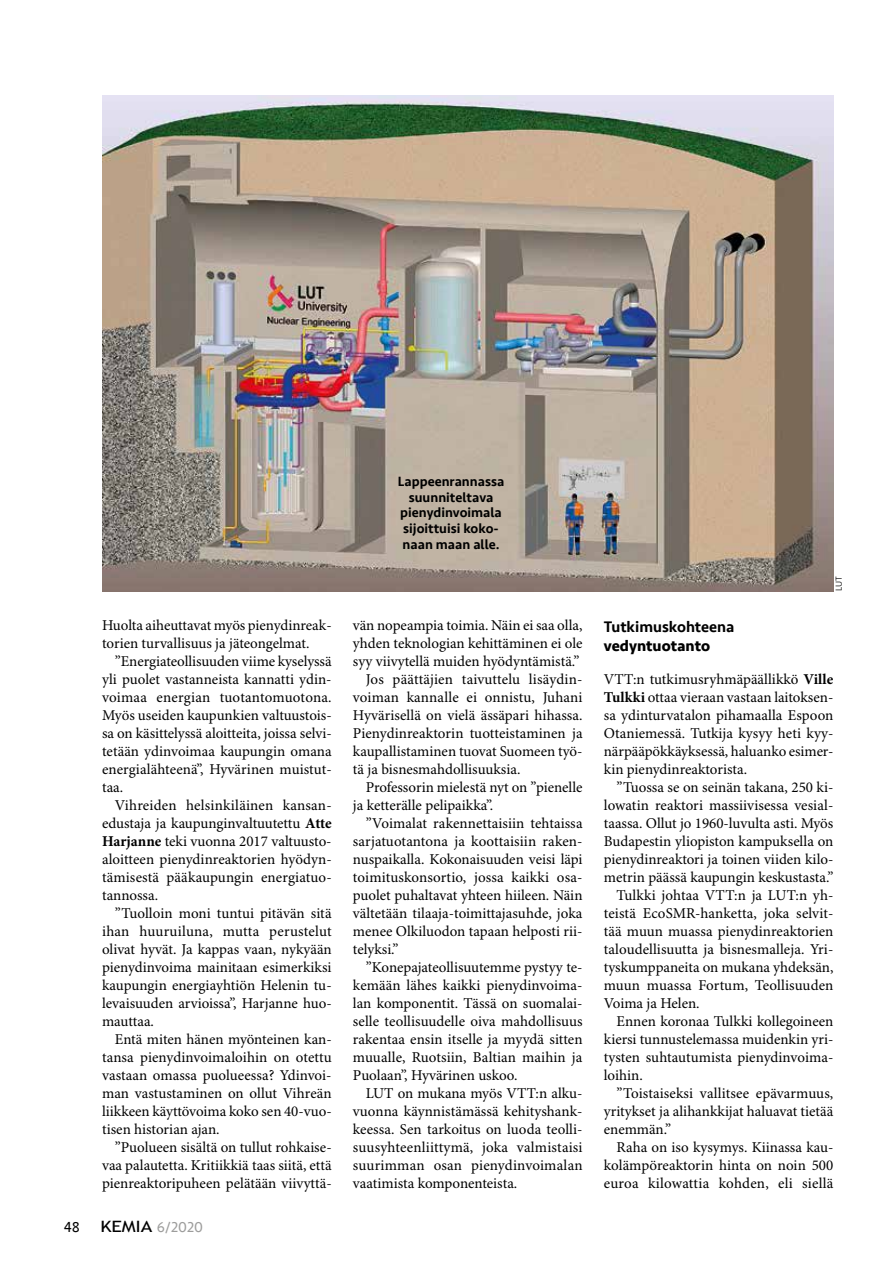
<style>
.page{position:relative;width:893px;height:1263px;background:#fff}
.page>*{position:absolute;margin:0;border:0;box-sizing:border-box;transform-origin:0 0}
.t1{font:500 15.75px "Seravek";color:#000}
.t2{font:700 15.75px "Seravek";color:#000}
.t3{font:15px/18px "Minion Pro";color:#000;text-align:justify}
.t4{font:15px "Seravek";color:#9d9d9c}
.t5{font:15px "Seravek";color:#000}
.t6{font:500 13.8px/15.8px "Seravek";color:#000;text-align:center}
.t7{font:300 9px "Seravek";color:#000}
.s1{font-weight:700}
.s2{font-family:"Trebuchet MS";font-size:15.6px;color:#000}
</style>
<div class="page">
<img style="left:102px;top:96px;width:731px;height:495px">
<p class="t6" style="left:398px;top:473px;width:108px">Lappeenrannassa suunniteltava pienydinvoimala sijoittuisi koko&shy;naan maan alle.</p>
<p class="t3" style="left:102px;top:617px;width:231px">Huolta aiheuttavat myös pienydinreak&shy;torien turvallisuus ja jäteongelmat.</p>
<p class="t3" style="left:102px;top:653px;width:231px;text-indent:13px">”Energiateollisuuden viime kyselyssä yli puolet vastanneista kannatti ydin&shy;voimaa energian tuotantomuotona.<br>Myös useiden kaupunkien valtuustois&shy;sa on käsittelyssä aloitteita, joissa selvi&shy;tetään ydinvoimaa kaupungin omana energialähteenä”, Hyvärinen muistut&shy;taa.</p>
<p class="t3" style="left:102px;top:797px;width:231px;text-indent:13px">Vihreiden helsinkiläinen kansan&shy;edustaja ja kaupunginvaltuutettu <span class="s1">Atte Harjanne</span> teki vuonna 2017 valtuusto&shy;aloitteen pienydinreaktorien hyödyn&shy;tämisestä pääkaupungin energiatuo&shy;tannossa.</p>
<p class="t3" style="left:102px;top:905px;width:231px;text-indent:13px">”Tuolloin moni tuntui pitävän sitä ihan huuruiluna, mutta perustelut olivat hyvät. Ja kappas vaan, nykyään pienydinvoima mainitaan esimerkiksi kaupungin energiayhtiön Helenin tu&shy;levaisuuden arvioissa”, Harjanne huo&shy;mauttaa.</p>
<p class="t3" style="left:102px;top:1031px;width:231px;text-indent:13px">Entä miten hänen myönteinen kan&shy;tansa pienydinvoimaloihin on otettu vastaan omassa puolueessa? Ydinvoi&shy;man vastustaminen on ollut Vihreän liikkeen käyttövoima koko sen 40-vuo&shy;tisen historian ajan.</p>
<p class="t3" style="left:102px;top:1139px;width:231px;text-indent:13px">”Puolueen sisältä on tullut rohkaise&shy;vaa palautetta. Kritiikkiä taas siitä, että pienreaktoripuheen pelätään viivyttä-</p>
<p class="t5" style="left:64px;top:1215px;width:18px">48</p>
<p class="t4" style="left:101px;top:1215px;width:104px"><span class="s2">KEMIA</span> 6/2020</p>
<p class="t3" style="left:353px;top:617px;width:231px">vän nopeampia toimia. Näin ei saa olla,</p>
<p class="t3" style="left:353px;top:635px;width:231px">yhden teknologian kehittäminen ei ole</p>
<p class="t3" style="left:353px;top:653px;width:228px">syy viivytellä muiden hyödyntämistä.”</p>
<p class="t3" style="left:366px;top:671px;width:218px">Jos päättäjien taivuttelu lisäydin-</p>
<p class="t3" style="left:353px;top:689px;width:231px">voiman kannalle ei onnistu, Juhani</p>
<p class="t3" style="left:353px;top:707px;width:231px">Hyvärisellä on vielä ässäpari hihassa.</p>
<p class="t3" style="left:353px;top:725px;width:231px">Pienydinreaktorin tuotteistaminen ja</p>
<p class="t3" style="left:353px;top:743px;width:231px">kaupallistaminen tuovat Suomeen työ-</p>
<p class="t3" style="left:353px;top:761px;width:169px">tä ja bisnesmahdollisuuksia.</p>
<p class="t3" style="left:366px;top:779px;width:218px">Professorin mielestä nyt on ”pienelle</p>
<p class="t3" style="left:353px;top:797px;width:142px">ja ketterälle pelipaikka”.</p>
<p class="t3" style="left:366px;top:815px;width:218px">”Voimalat rakennettaisiin tehtaissa</p>
<p class="t3" style="left:353px;top:833px;width:231px">sarjatuotantona ja koottaisiin raken-</p>
<p class="t3" style="left:353px;top:851px;width:231px">nuspaikalla. Kokonaisuuden veisi läpi</p>
<p class="t3" style="left:353px;top:869px;width:231px">toimituskonsortio, jossa kaikki osa-</p>
<p class="t3" style="left:353px;top:887px;width:231px">puolet puhaltavat yhteen hiileen. Näin</p>
<p class="t3" style="left:353px;top:905px;width:231px">vältetään tilaaja-toimittajasuhde, joka</p>
<p class="t3" style="left:353px;top:923px;width:231px">menee Olkiluodon tapaan helposti rii-</p>
<p class="t3" style="left:353px;top:941px;width:47px">telyksi.”</p>
<p class="t3" style="left:366px;top:959px;width:218px">”Konepajateollisuutemme pystyy te-</p>
<p class="t3" style="left:353px;top:977px;width:231px">kemään lähes kaikki pienydinvoima-</p>
<p class="t3" style="left:353px;top:995px;width:231px">lan komponentit. Tässä on suomalai-</p>
<p class="t3" style="left:353px;top:1013px;width:231px">selle teollisuudelle oiva mahdollisuus</p>
<p class="t3" style="left:353px;top:1031px;width:231px">rakentaa ensin itselle ja myydä sitten</p>
<p class="t3" style="left:353px;top:1049px;width:231px">muualle, Ruotsiin, Baltian maihin ja</p>
<p class="t3" style="left:353px;top:1067px;width:166px">Puolaan”, Hyvärinen uskoo.</p>
<p class="t3" style="left:366px;top:1085px;width:218px">LUT on mukana myös VTT:n alku-</p>
<p class="t3" style="left:353px;top:1103px;width:231px">vuonna käynnistämässä kehityshank-</p>
<p class="t3" style="left:353px;top:1121px;width:231px">keessa. Sen tarkoitus on luoda teolli-</p>
<p class="t3" style="left:353px;top:1139px;width:231px">suusyhteenliittymä, joka valmistaisi</p>
<p class="t3" style="left:353px;top:1157px;width:231px">suurimman osan pienydinvoimalan</p>
<p class="t3" style="left:353px;top:1175px;width:166px">vaatimista komponenteista.</p>
<p class="t7" style="left:833px;top:591px;width:16px;rotate:-90deg">LUT</p>
<p class="t1" style="left:604px;top:617px;width:132px">Tutkimuskohteena</p>
<p class="t2" style="left:604px;top:633px;width:108px">vedyntuotanto</p>
<p class="t3" style="left:604px;top:671px;width:231px">VTT:n tutkimusryhmäpäällikkö <span class="s1">Ville Tulkki</span> ottaa vieraan vastaan laitoksen&shy;sa ydinturvatalon pihamaalla Espoon Otaniemessä. Tutkija kysyy heti kyy&shy;närpääpökkäyksessä, haluanko esimer&shy;kin pienydinreaktorista.</p>
<p class="t3" style="left:617px;top:779px;width:218px">”Tuossa se on seinän takana, 250 ki-</p>
<p class="t3" style="left:604px;top:797px;width:231px">lowatin reaktori massiivisessa vesial-</p>
<p class="t3" style="left:604px;top:815px;width:231px">taassa. Ollut jo 1960-luvulta asti. Myös</p>
<p class="t3" style="left:604px;top:833px;width:231px">Budapestin yliopiston kampuksella on</p>
<p class="t3" style="left:604px;top:851px;width:231px">pienydinreaktori ja toinen viiden kilo-</p>
<p class="t3" style="left:604px;top:869px;width:231px">metrin päässä kaupungin keskustasta.”</p>
<p class="t3" style="left:617px;top:887px;width:218px">Tulkki johtaa VTT:n ja LUT:n yh-</p>
<p class="t3" style="left:604px;top:905px;width:231px">teistä EcoSMR-hanketta, joka selvit-</p>
<p class="t3" style="left:604px;top:923px;width:231px">tää muun muassa pienydinreaktorien</p>
<p class="t3" style="left:604px;top:941px;width:231px">taloudellisuutta ja bisnesmalleja. Yri-</p>
<p class="t3" style="left:604px;top:959px;width:231px">tyskumppaneita on mukana yhdeksän,</p>
<p class="t3" style="left:604px;top:977px;width:231px">muun muassa Fortum, Teollisuuden</p>
<p class="t3" style="left:604px;top:995px;width:97px">Voima ja Helen.</p>
<p class="t3" style="left:617px;top:1013px;width:218px">Ennen koronaa Tulkki kollegoineen</p>
<p class="t3" style="left:604px;top:1031px;width:231px">kiersi tunnustelemassa muidenkin yri-</p>
<p class="t3" style="left:604px;top:1049px;width:231px">tysten suhtautumista pienydinvoima-</p>
<p class="t3" style="left:604px;top:1067px;width:40px">loihin.</p>
<p class="t3" style="left:617px;top:1085px;width:218px">”Toistaiseksi vallitsee epävarmuus,</p>
<p class="t3" style="left:604px;top:1103px;width:231px">yritykset ja alihankkijat haluavat tietää</p>
<p class="t3" style="left:604px;top:1121px;width:69px">enemmän.”</p>
<p class="t3" style="left:617px;top:1139px;width:218px">Raha on iso kysymys. Kiinassa kau-</p>
<p class="t3" style="left:604px;top:1157px;width:231px">kolämpöreaktorin hinta on noin 500</p>
<p class="t3" style="left:604px;top:1175px;width:231px">euroa kilowattia kohden, eli siellä</p>
</div>
